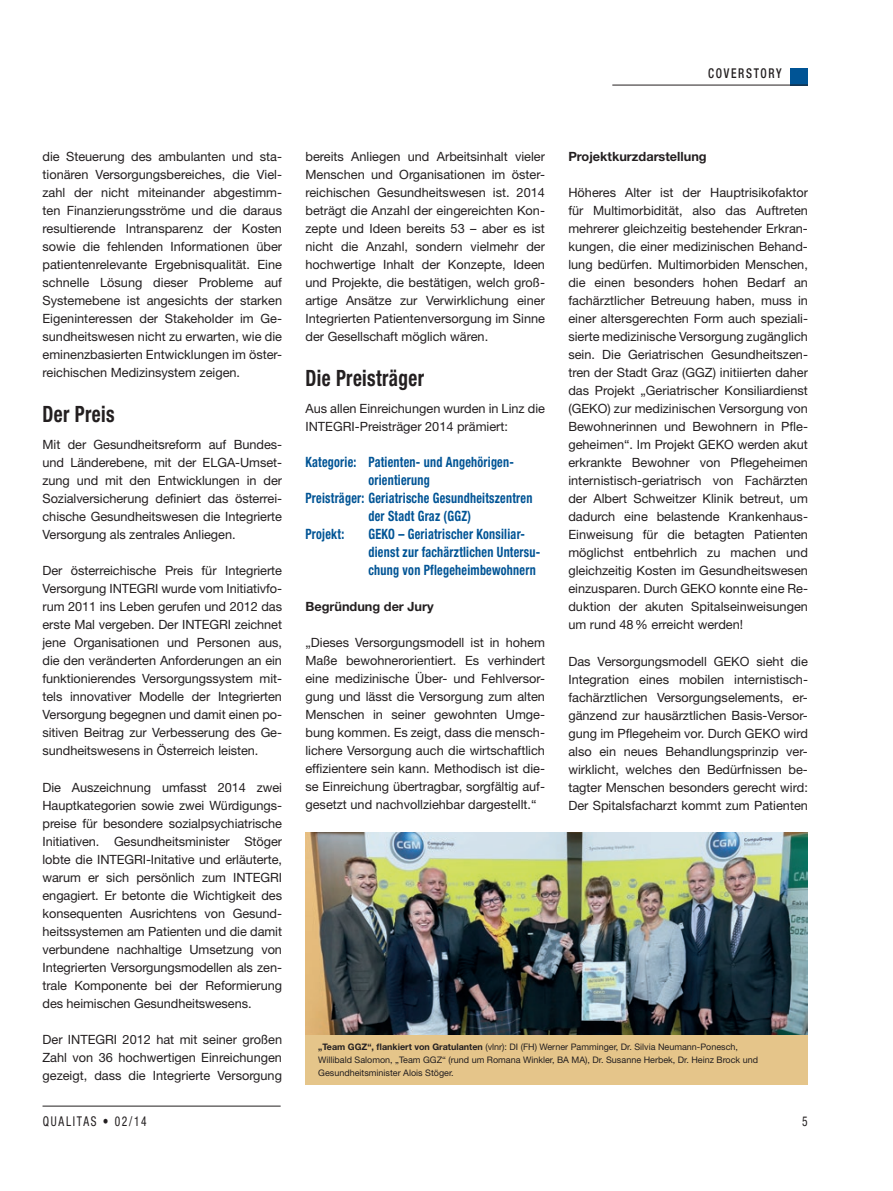
<style>
.page{position:relative;width:893px;height:1191px;background:#fff}
.page>*{position:absolute;margin:0;border:0;box-sizing:border-box;transform-origin:0 0}
.t1{font:700 condensed 22.5px "Helvetica Neue LT Std";letter-spacing:.02em;color:#231f20;scale:.85 1}
.t2{font:700 condensed 14.25px/18px "Helvetica Neue LT Std";letter-spacing:.02em;color:#005495;scale:.85 1}
.t3{font:condensed 13.5px "Helvetica Neue LT Std";letter-spacing:.15em;color:#231f20;scale:.85 1}
.t4{font:500 condensed 13.5px "Helvetica Neue LT Std";letter-spacing:.15em;color:#231f20;scale:.85 1}
.t5{font:12.75px/18px "Helvetica Neue LT Std";color:#231f20;text-align:justify}
.t6{font:700 12.75px "Helvetica Neue LT Std";color:#231f20}
.t7{font:9px/12.8px "Helvetica Neue LT Std";color:#231f20}
.s1{font-weight:700}
</style>
<div class="page">
<hr style="left:43px;top:1105px;width:238px;height:1px;background:#231f20">
<div style="left:791px;top:68px;width:17px;height:17px;background:#005495"></div>
<hr style="left:612px;top:85px;width:196px;height:1px;background:#231f20">
<img style="left:305px;top:832px;width:503px;height:203px">
<div style="left:305px;top:1035px;width:503px;height:49px;background:#e5c58a"></div>
<p class="t4" style="left:708px;top:65px;width:36px">COVERST</p>
<p class="t4" style="left:760px;top:65px;width:27px">ORY</p>
<p class="t5" style="left:43px;top:147px;width:241px">die Steuerung des ambulanten und sta&shy;tionären Versorgungsbereiches, die Viel&shy;zahl der nicht miteinander abgestimm&shy;ten Finanzierungsströme und die daraus resultierende Intransparenz der Kosten sowie die fehlenden Informationen über patientenrelevante Ergebnisqualität. Eine schnelle Lösung dieser Probleme auf Systemebene ist angesichts der starken Eigeninteressen der Stakeholder im Ge&shy;sundheitswesen nicht zu erwarten, wie die eminenzbasierten Entwicklungen im öster&shy;reichischen Medizinsystem zeigen.</p>
<h1 class="t1" style="left:43px;top:401px;width:86px">Der Preis</h1>
<p class="t5" style="left:43px;top:435px;width:241px">Mit der Gesundheitsreform auf Bundes&shy;und Länderebene, mit der ELGA-Umset&shy;zung und mit den Entwicklungen in der Sozialversicherung definiert das österrei&shy;chische Gesundheitswesen die Integrierte Versorgung als zentrales Anliegen.</p>
<p class="t5" style="left:43px;top:561px;width:241px">Der österreichische Preis für Integrierte Versorgung INTEGRI wurde vom Initiativfo&shy;rum 2011 ins Leben gerufen und 2012 das erste Mal vergeben. Der INTEGRI zeichnet jene Organisationen und Personen aus, die den veränderten Anforderungen an ein funktionierendes Versorgungssystem mit&shy;tels innovativer Modelle der Integrierten Versorgung begegnen und damit einen po&shy;sitiven Beitrag zur Verbesserung des Ge&shy;sundheitswesens in Österreich leisten.</p>
<p class="t5" style="left:43px;top:778px;width:241px">Die Auszeichnung umfasst 2014 zwei Hauptkategorien sowie zwei Würdigungs&shy;preise für besondere sozialpsychiatrische Initiativen. Gesundheitsminister Stöger lobte die INTEGRI-Initative und erläuterte, warum er sich persönlich zum INTEGRI engagiert. Er betonte die Wichtigkeit des konsequenten Ausrichtens von Gesund&shy;heitssystemen am Patienten und die damit verbundene nachhaltige Umsetzung von Integrierten Versorgungsmodellen als zen&shy;trale Komponente bei der Reformierung des heimischen Gesundheitswesens.</p>
<p class="t5" style="left:43px;top:1030px;width:241px">Der INTEGRI 2012 hat mit seiner großen Zahl von 36 hochwertigen Einreichungen gezeigt, dass die Integrierte Versorgung</p>
<p class="t5" style="left:305px;top:148px;width:241px">bereits Anliegen und Arbeitsinhalt vieler Menschen und Organisationen im öster&shy;reichischen Gesundheitswesen ist. 2014 beträgt die Anzahl der eingereichten Kon&shy;zepte und Ideen bereits 53 – aber es ist nicht die Anzahl, sondern vielmehr der hochwertige Inhalt der Konzepte, Ideen und Projekte, die bestätigen, welch groß&shy;artige Ansätze zur Verwirklichung einer Integrierten Patientenversorgung im Sinne der Gesellschaft möglich wären.</p>
<h1 class="t1" style="left:305px;top:365px;width:141px">Die Preisträger</h1>
<p class="t5" style="left:305px;top:399px;width:241px">Aus allen Einreichungen wurden in Linz die<br>INTEGRI-Preisträger 2014 prämiert:</p>
<p class="t2" style="left:305px;top:453px;width:247px">Kategorie: Patienten- und Angehörigen-</p>
<p class="t2" style="left:368px;top:471px;width:74px">orientierung</p>
<p class="t2" style="left:305px;top:489px;width:269px">Preisträger: Geriatrische Gesundheitszentren</p>
<p class="t2" style="left:368px;top:507px;width:122px">der Stadt Graz (GGZ)</p>
<p class="t2" style="left:305px;top:525px;width:47px">Projekt:</p>
<p class="t2" style="left:368px;top:525px;width:204px">GEKO – Geriatrischer Konsiliar&shy;dienst zur fachärztlichen Untersu&shy;chung von Pflegeheimbewohnern</p>
<p class="t6" style="left:305px;top:599px;width:130px">Begründung der Jury</p>
<p class="t5" style="left:305px;top:633px;width:241px">„Dieses Versorgungsmodell ist in hohem Maße bewohnerorientiert. Es verhindert eine medizinische Über- und Fehlversor&shy;gung und lässt die Versorgung zum alten Menschen in seiner gewohnten Umge&shy;bung kommen. Es zeigt, dass die mensch&shy;lichere Versorgung auch die wirtschaftlich effizientere sein kann. Methodisch ist die&shy;se Einreichung übertragbar, sorgfältig auf&shy;gesetzt und nachvollziehbar dargestellt.“</p>
<p class="t6" style="left:568px;top:149px;width:140px">Projektkurzdarstellung</p>
<p class="t5" style="left:568px;top:183px;width:241px">Höheres Alter ist der Hauptrisikofaktor für Multimorbidität, also das Auftreten mehrerer gleichzeitig bestehender Erkran&shy;kungen, die einer medizinischen Behand&shy;lung bedürfen. Multimorbiden Menschen, die einen besonders hohen Bedarf an fachärztlicher Betreuung haben, muss in einer altersgerechten Form auch speziali&shy;sierte medizinische Versorgung zugänglich sein. Die Geriatrischen Gesundheitszen&shy;tren der Stadt Graz (GGZ) initiierten daher das Projekt „Geriatrischer Konsiliardienst (GEKO) zur medizinischen Versorgung von Bewohnerinnen und Bewohnern in Pfle&shy;geheimen“. Im Projekt GEKO werden akut erkrankte Bewohner von Pflegeheimen internistisch-geriatrisch von Fachärzten der Albert Schweitzer Klinik betreut, um dadurch eine belastende Krankenhaus-Einweisung für die betagten Patienten möglichst entbehrlich zu machen und gleichzeitig Kosten im Gesundheitswesen einzusparen. Durch GEKO konnte eine Re&shy;duktion der akuten Spitalseinweisungen um rund 48% erreicht werden!</p>
<p class="t5" style="left:568px;top:652px;width:241px">Das Versorgungsmodell GEKO sieht die Integration eines mobilen internistisch&shy;fachärztlichen Versorgungselements, er&shy;gänzend zur hausärztlichen Basis-Versor&shy;gung im Pflegeheim vor. Durch GEKO wird also ein neues Behandlungsprinzip ver&shy;wirklicht, welches den Bedürfnissen be&shy;tagter Menschen besonders gerecht wird:<br>Der Spitalsfacharzt kommt zum Patienten</p>
<p class="t7" style="left:318px;top:1040px;width:441px"><span class="s1">„Team GGZ“, flankiert von Gratulanten</span> (vlnr): DI (FH) Werner Pamminger, Dr. Silvia Neumann-Ponesch,<br>Willibald Salomon, „Team GGZ“ (rund um Romana Winkler, BA MA), Dr. Susanne Herbek, Dr. Heinz Brock und<br>Gesundheitsminister Alois Stöger.</p>
<p class="t3" style="left:43px;top:1113px;width:124px">QUALITAS • 02/14</p>
<p class="t3" style="left:802px;top:1113px;width:8px">5</p>
</div>
